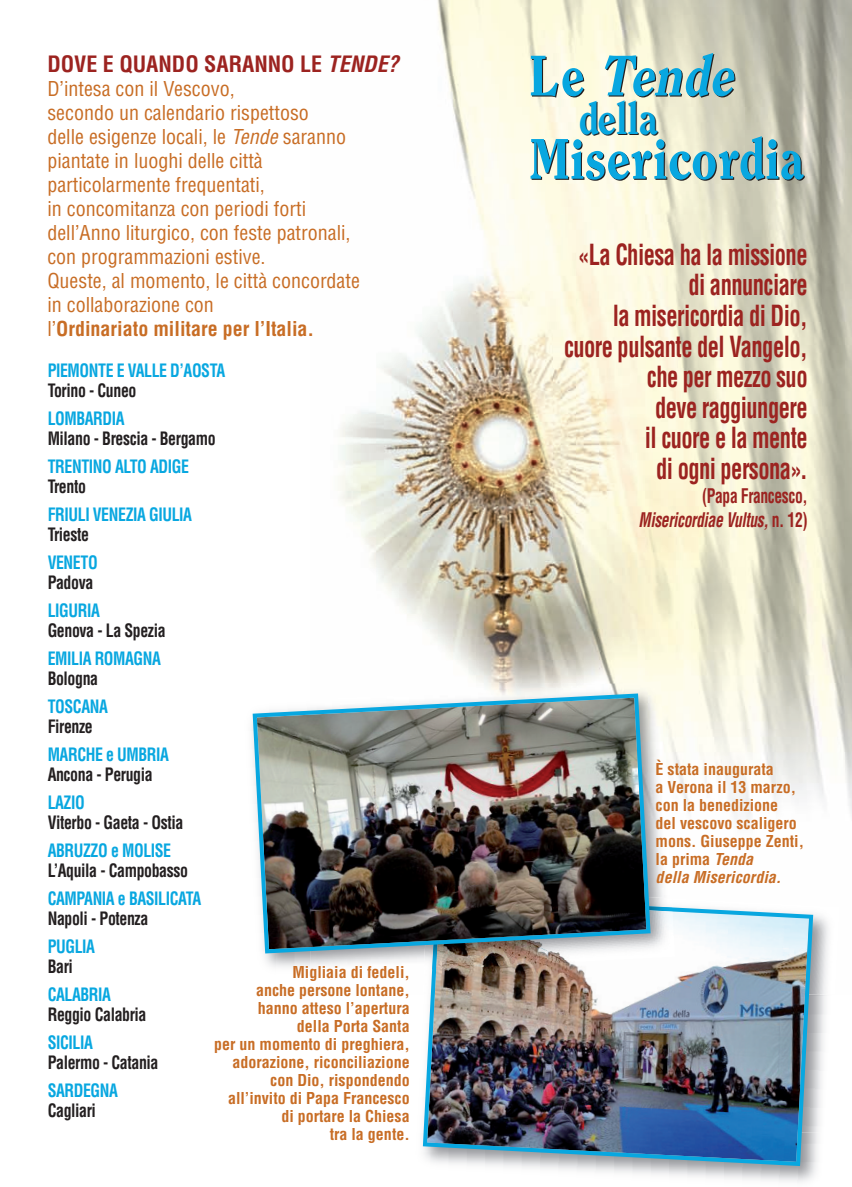
<style>
.page{position:relative;width:852px;height:1187px;background:#fff}
.page>*{position:absolute;margin:0;border:0;box-sizing:border-box;transform-origin:0 0}
.t1{font:59.6px "Clearface Heavy DTC";color:#08a7e0;scale:.9 1}
.t2{font:italic 59.6px "Clearface Heavy DTC";color:#08a7e0;scale:.9 1}
.t3{font:46.4px "Clearface Heavy DTC";color:#08a7e0;scale:.9 1}
.t4{font:700 condensed 28.4px/30.6px "Helvetica";letter-spacing:-.025em;color:#9c2320;text-align:right;scale:.79 1}
.t5{font:700 condensed 22px "Helvetica";color:#9c2320}
.t6{font:condensed 20px/24px "Helvetica";color:#c86d25}
.t7{font:700 condensed 19.6px/24px "Helvetica";letter-spacing:-.025em;color:#9c2320;text-align:right;scale:.79 1}
.t8{font:700 condensed 18px "Helvetica";letter-spacing:-.025em;color:#231f20;scale:.88 1}
.t9{font:700 condensed 18px "Helvetica";letter-spacing:-.025em;color:#08a7e0;scale:.88 1}
.t10{font:700 condensed 16px/18px "Helvetica";color:#c86d25}
.s1{font-style:italic}
.s2{font-weight:700}
.s3{font-style:normal}
</style>
<div class="page">
<img style="left:251px;top:0;width:601px;height:1183px">
<p class="t5" style="left:47px;top:50px;width:353px">DOVE E QUANDO SARANNO LE <span class="s1">TENDE?</span></p>
<p class="t6" style="left:47px;top:76px;width:314px">D’intesa con il Vescovo,<br>secondo un calendario rispettoso<br>delle esigenze locali, le <span class="s1">Tende</span> saranno piantate in luoghi delle città particolarmente frequentati,<br>in concomitanza con periodi forti dell’Anno liturgico, con feste patronali, con programmazioni estive.<br>Queste, al momento, le città concordate in collaborazione con<br>l’<span class="s2">Ordinariato militare per l’Italia.</span></p>
<p class="t9" style="left:48px;top:359px;width:203px">PIEMONTE E VALLE D’AOSTA</p>
<p class="t8" style="left:48px;top:379px;width:102px">Torino - Cuneo</p>
<p class="t9" style="left:48px;top:407px;width:89px">LOMBARDIA</p>
<p class="t8" style="left:48px;top:427px;width:192px">Milano - Brescia - Bergamo</p>
<p class="t9" style="left:48px;top:455px;width:162px">TRENTINO ALTO ADIGE</p>
<p class="t8" style="left:48px;top:475px;width:45px">Trento</p>
<p class="t9" style="left:48px;top:503px;width:166px">FRIULI VENEZIA GIULIA</p>
<p class="t8" style="left:48px;top:523px;width:48px">Trieste</p>
<p class="t9" style="left:48px;top:551px;width:58px">VENETO</p>
<p class="t8" style="left:48px;top:571px;width:53px">Padova</p>
<p class="t9" style="left:48px;top:599px;width:61px">LIGURIA</p>
<p class="t8" style="left:48px;top:619px;width:135px">Genova - La Spezia</p>
<p class="t9" style="left:48px;top:647px;width:130px">EMILIA ROMAGNA</p>
<p class="t8" style="left:48px;top:667px;width:59px">Bologna</p>
<p class="t9" style="left:48px;top:695px;width:70px">TOSCANA</p>
<p class="t8" style="left:48px;top:715px;width:53px">Firenze</p>
<p class="t9" style="left:48px;top:743px;width:139px">MARCHE e UMBRIA</p>
<p class="t8" style="left:48px;top:763px;width:121px">Ancona - Perugia</p>
<p class="t9" style="left:48px;top:791px;width:44px">LAZIO</p>
<p class="t8" style="left:48px;top:811px;width:156px">Viterbo - Gaeta - Ostia</p>
<p class="t9" style="left:48px;top:839px;width:142px">ABRUZZO e MOLISE</p>
<p class="t8" style="left:48px;top:859px;width:161px">L’Aquila - Campobasso</p>
<p class="t9" style="left:48px;top:887px;width:176px">CAMPANIA e BASILICATA</p>
<p class="t8" style="left:48px;top:907px;width:116px">Napoli - Potenza</p>
<p class="t9" style="left:48px;top:935px;width:55px">PUGLIA</p>
<p class="t8" style="left:48px;top:955px;width:30px">Bari</p>
<p class="t9" style="left:48px;top:983px;width:73px">CALABRIA</p>
<p class="t8" style="left:48px;top:1003px;width:114px">Reggio Calabria</p>
<p class="t9" style="left:48px;top:1031px;width:53px">SICILIA</p>
<p class="t8" style="left:48px;top:1051px;width:127px">Palermo - Catania</p>
<p class="t9" style="left:48px;top:1079px;width:81px">SARDEGNA</p>
<p class="t8" style="left:48px;top:1099px;width:56px">Cagliari</p>
<p class="t10" style="left:214px;top:962px;width:197px;text-align:right">Migliaia di fedeli,<br>anche persone lontane, hanno atteso l’apertura<br>della Porta Santa<br>per un momento di preghiera, adorazione, riconciliazione con Dio, rispondendo all’invito di Papa Francesco di portare la Chiesa<br>tra la gente.</p>
<h1 class="t2" style="left:529px;top:40px;width:242px"><span class="s3">L e</span> Tende</h1>
<h2 class="t3" style="left:578px;top:91px;width:90px">della</h2>
<h1 class="t1" style="left:529px;top:124px;width:307px">Misericordia</h1>
<h3 class="t4" style="left:564px;top:239px;width:310px">«La Chiesa ha la missione di annunciare<br>la misericordia di Dio, cuore pulsante del Vangelo, che per mezzo suo<br>deve raggiungere<br>il cuore e la mente<br>di ogni persona».</h3>
<p class="t7" style="left:638px;top:484px;width:216px">(Papa Francesco,<br><span class="s1">Misericordiae Vultus,</span> n. 12)</p>
<p class="t10" style="left:655px;top:760px;width:150px">È stata inaugurata<br>a Verona il 13 marzo, con la benedizione<br>del vescovo scaligero mons. Giuseppe Zenti, la prima <span class="s1">Tenda<br>della Misericordia.</span></p>
</div>
